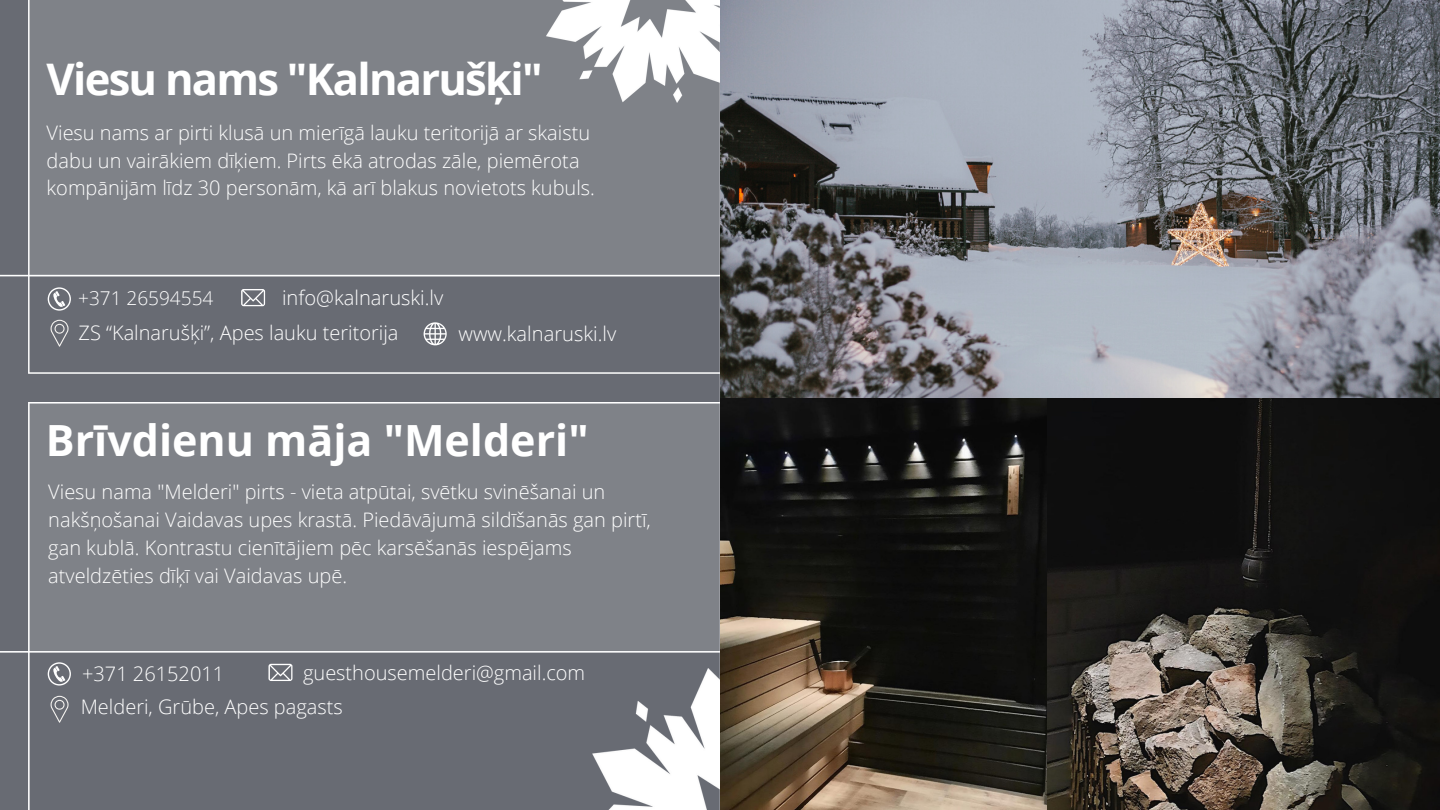
<style>
.page{position:relative;width:1440px;height:810px;background:#686b73}
.page>*{position:absolute;margin:0;border:0;box-sizing:border-box;transform-origin:0 0}
.t1{font:700 43.5px "Open Sans";letter-spacing:-.04em;color:#fff}
.t2{font:700 43px "Open Sans";color:#fff}
.t3{font:300 20.1px "Open Sans";color:#fff}
.t4{font:300 20px/27.8px "Open Sans";color:#fff}
.t5{font:300 19px "Open Sans";color:#fff}
</style>
<div class="page">
<svg style="left:28px;top:650px;width:692px;height:160px"></svg>
<svg style="left:28px;top:277px;width:692px;height:97px"></svg>
<svg style="left:48px;top:287px;width:23px;height:24px"></svg>
<svg style="left:241px;top:289px;width:24px;height:17px"></svg>
<svg style="left:51px;top:320px;width:18px;height:27px"></svg>
<svg style="left:48px;top:662px;width:23px;height:24px"></svg>
<svg style="left:268px;top:664px;width:24px;height:17px"></svg>
<svg style="left:51px;top:696px;width:18px;height:27px"></svg>
<div style="left:28px;top:0;width:692px;height:277px;background:#7f8288"></div>
<div style="left:28px;top:402px;width:692px;height:248px;background:#7f8288"></div>
<img style="left:537px;top:0;width:183px;height:103px">
<img style="left:574px;top:668px;width:146px;height:142px">
<svg style="left:424px;top:322px;width:23px;height:23px"></svg>
<img style="left:720px;top:398px;width:327px;height:412px">
<img style="left:1047px;top:398px;width:393px;height:412px">
<img style="left:720px;top:0;width:720px;height:398px">
<h1 class="t1" style="left:47px;top:49px;width:497px">Viesu nams "Kalnarušķi"</h1>
<p class="t4" style="left:47px;top:118px;width:550px">Viesu nams ar pirti klusā un mierīgā lauku teritorijā ar skaistu dabu un vairākiem dīķiem. Pirts ēkā atrodas zāle, piemērota kompānijām līdz 30 personām, kā arī blakus novietots kubuls.</p>
<p class="t5" style="left:78px;top:285px;width:137px">+371 26594554</p>
<p class="t3" style="left:282px;top:283px;width:163px">info@kalnaruski.lv</p>
<p class="t4" style="left:79px;top:319px;width:321px">ZS “Kalnarušķi”, Apes lauku teritorija</p>
<p class="t3" style="left:459px;top:320px;width:159px">www.kalnaruski.lv</p>
<h2 class="t2" style="left:46px;top:410px;width:544px">Brīvdienu māja "Melderi"</h2>
<p class="t4" style="left:48px;top:478px;width:604px">Viesu nama "Melderi" pirts - vieta atpūtai, svētku svinēšanai un nakšņošanai Vaidavas upes krastā. Piedāvājumā sildīšanās gan pirtī, gan kublā. Kontrastu cienītājiem pēc karsēšanās iespējams atveldzēties dīķī vai Vaidavas upē.</p>
<p class="t4" style="left:81px;top:655px;width:506px;line-height:34.5px;text-indent:222px">guesthousemelderi@gmail.com<br>Melderi, Grūbe, Apes pagasts</p>
<p class="t4" style="left:82px;top:659px;width:144px">+371 26152011</p>
</div>
